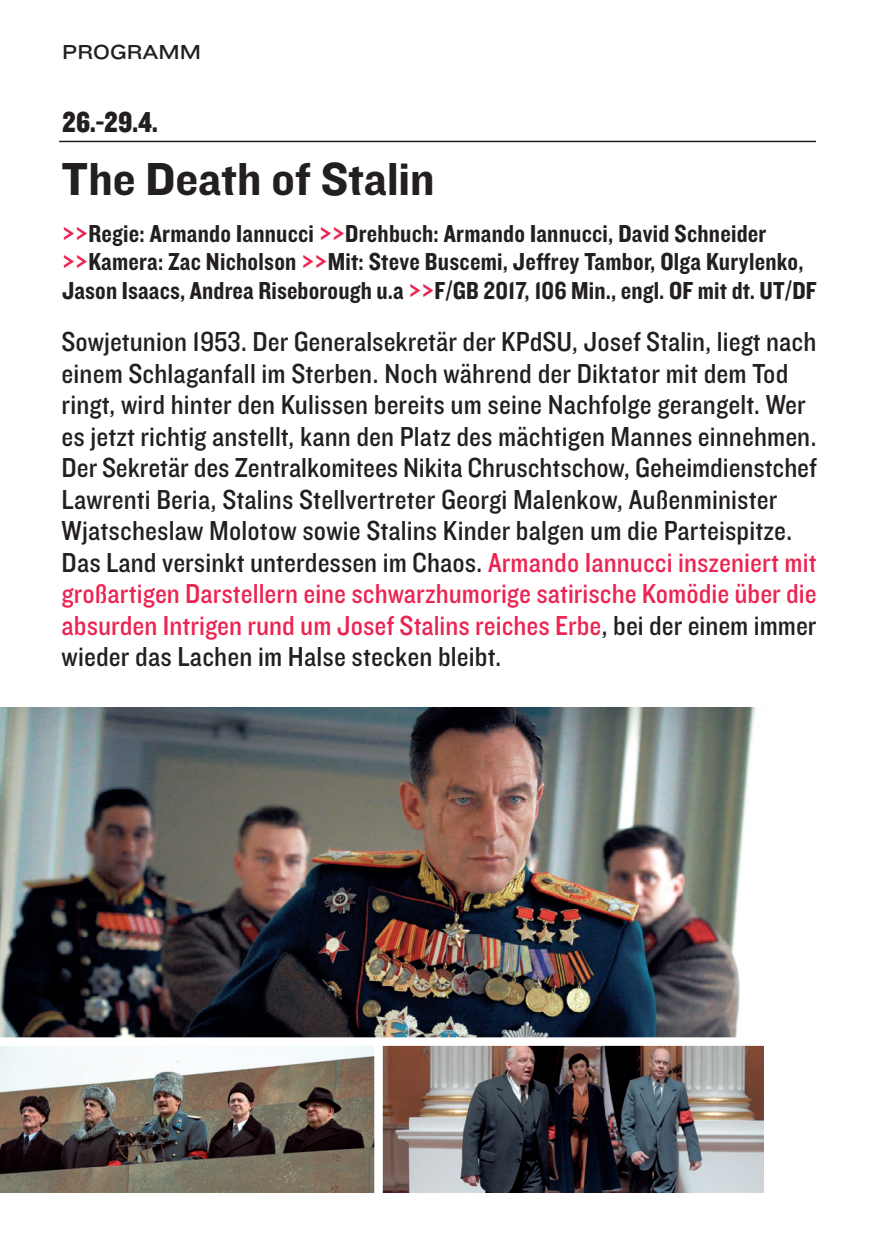
<style>
.page{position:relative;width:893px;height:1259px;background:#fff}
.page>*{position:absolute;margin:0;border:0;box-sizing:border-box;transform-origin:0 0}
.t1{font:48px "Knockout HTF51 Middleweight";color:#231f20}
.t2{font:30px "Knockout HTF70 Full Welterwt";color:#231f20}
.t3{font:28.5px/31.5px "Knockout HTF30 Junior Welterwt";letter-spacing:.005em;color:#231f20}
.t4{font:25.5px/28.5px "Knockout HTF50 Welterweight";letter-spacing:.01em;color:#231f20}
.t5{font:21px "Knockout HTF33 Junior Heviwt";color:#231f20}
.s1{color:#ed2452}
</style>
<div class="page">
<img style="left:0;top:707px;width:757px;height:330px">
<img style="left:0;top:1046px;width:374px;height:146px">
<img style="left:383px;top:1046px;width:381px;height:146px">
<hr style="left:59px;top:141px;width:757px;height:1px;background:#231f20">
<p class="t5" style="left:62px;top:45px;width:140px">PROGRAMM</p>
<p class="t2" style="left:62px;top:112px;width:97px">26.-29.4.</p>
<h1 class="t1" style="left:62px;top:163px;width:374px">The Death of Stalin</h1>
<p class="t4" style="left:62px;top:221px;width:756px"><span class="s1">&gt;&gt;</span>Regie: Armando Iannucci <span class="s1">&gt;&gt;</span>Drehbuch: Armando Iannucci, David Schneider <span class="s1">&gt;&gt;</span>Kamera: Zac Nicholson <span class="s1">&gt;&gt;</span>Mit: Steve Buscemi, Jeffrey Tambor, Olga Kurylenko,<br>Jason Isaacs, Andrea Riseborough u.a <span class="s1">&gt;&gt;</span>F/GB 2017, 106 Min., engl. OF mit dt. UT/DF</p>
<p class="t3" style="left:62px;top:328px;width:757px">Sowjetunion 1953. Der Generalsekretär der KPdSU, Josef Stalin, liegt nach einem Schlaganfall im Sterben. Noch während der Diktator mit dem Tod ringt, wird hinter den Kulissen bereits um seine Nachfolge gerangelt. Wer es jetzt richtig anstellt, kann den Platz des mächtigen Mannes einnehmen.<br>Der Sekretär des Zentralkomitees Nikita Chruschtschow, Geheimdienstchef Lawrenti Beria, Stalins Stellvertreter Georgi Malenkow, Außenminister Wjatscheslaw Molotow sowie Stalins Kinder balgen um die Parteispitze.<br>Das Land versinkt unterdessen im Chaos. <span class="s1">Armando Iannucci inszeniert mit großartigen Darstellern eine schwarzhumorige satirische Komödie über die absurden Intrigen rund um Josef Stalins reiches Erbe</span>, bei der einem immer wieder das Lachen im Halse stecken bleibt.</p>
</div>
